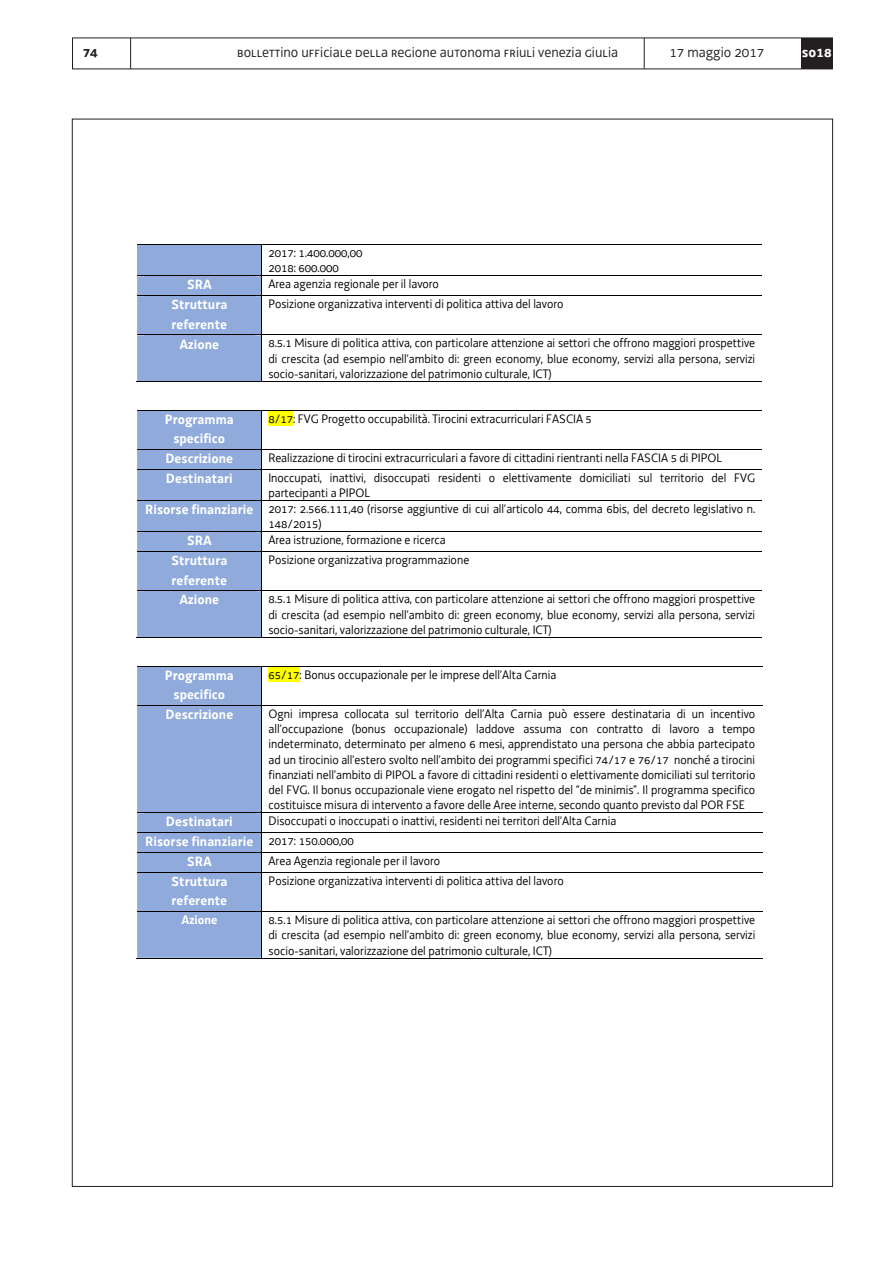
<style>
.page{position:relative;width:893px;height:1263px;background:#fff}
.page>*{position:absolute;margin:0;border:0;box-sizing:border-box;transform-origin:0 0}
.t1{font:15px "Decima UNI";color:#231f20}
.t2{font:15px "Decima WE";color:#231f20}
.t3{font:700 15px "Decima WE";color:#fff}
.t4{font:700 15px "Decima WE";color:#231f20}
.t5{font:700 13.95px/19.4px "Decima WE";color:#fff}
.t6{font:12.75px/15.3px "Decima WE";color:#000;text-align:justify}
.t7{font:700 12.75px "Decima WE";color:#fff}
.s1{font-weight:700;font-size:13.95px;color:#fff}
.s2{font-weight:400;font-size:12.75px;color:#000}
</style>
<div class="page">
<hr style="left:130px;top:38px;width:1px;height:31px;background:#231f20">
<hr style="left:644px;top:38px;width:1px;height:31px;background:#231f20">
<div style="left:801px;top:38px;width:31px;height:31px;background:#231f20"></div>
<div style="left:137px;top:245px;width:124px;height:31px;background:#8faadb"></div>
<hr style="left:137px;top:244px;width:125px;height:1px;background:#000">
<hr style="left:262px;top:244px;width:500px;height:1px;background:#000">
<hr style="left:261px;top:245px;width:1px;height:31px;background:#000">
<hr style="left:262px;top:276px;width:500px;height:1px;background:#000">
<hr style="left:262px;top:295px;width:500px;height:1px;background:#000">
<div style="left:137px;top:276px;width:125px;height:105px;background:#8faadb"></div>
<div style="left:144px;top:335px;width:111px;height:20px;background:#8faadb"></div>
<hr style="left:137px;top:335px;width:125px;height:1px;background:#000">
<hr style="left:262px;top:335px;width:500px;height:1px;background:#000">
<hr style="left:136px;top:381px;width:125px;height:1px;background:#000">
<hr style="left:261px;top:335px;width:1px;height:47px;background:#000">
<hr style="left:262px;top:381px;width:500px;height:1px;background:#000">
<div style="left:268px;top:411px;width:25px;height:15px;background:#ff0"></div>
<hr style="left:137px;top:410px;width:125px;height:1px;background:#000">
<hr style="left:262px;top:410px;width:500px;height:1px;background:#000">
<hr style="left:262px;top:449px;width:500px;height:1px;background:#000">
<hr style="left:262px;top:469px;width:500px;height:1px;background:#000">
<hr style="left:262px;top:500px;width:500px;height:1px;background:#000">
<hr style="left:262px;top:531px;width:500px;height:1px;background:#000">
<hr style="left:262px;top:551px;width:500px;height:1px;background:#000">
<div style="left:137px;top:411px;width:125px;height:226px;background:#8faadb"></div>
<div style="left:144px;top:591px;width:111px;height:19px;background:#8faadb"></div>
<hr style="left:137px;top:590px;width:125px;height:1px;background:#000">
<hr style="left:262px;top:590px;width:500px;height:1px;background:#000">
<hr style="left:136px;top:637px;width:125px;height:1px;background:#000">
<hr style="left:261px;top:591px;width:1px;height:46px;background:#000">
<hr style="left:262px;top:637px;width:500px;height:1px;background:#000">
<div style="left:269px;top:667px;width:31px;height:15px;background:#ff0"></div>
<hr style="left:137px;top:666px;width:125px;height:1px;background:#000">
<hr style="left:262px;top:666px;width:500px;height:1px;background:#000">
<hr style="left:262px;top:705px;width:500px;height:1px;background:#000">
<hr style="left:262px;top:812px;width:500px;height:1px;background:#000">
<hr style="left:262px;top:832px;width:500px;height:1px;background:#000">
<hr style="left:262px;top:852px;width:500px;height:1px;background:#000">
<hr style="left:262px;top:872px;width:500px;height:1px;background:#000">
<div style="left:137px;top:667px;width:125px;height:291px;background:#8faadb"></div>
<div style="left:144px;top:912px;width:111px;height:17px;background:#8faadb"></div>
<hr style="left:137px;top:911px;width:125px;height:1px;background:#000">
<hr style="left:262px;top:911px;width:500px;height:1px;background:#000">
<hr style="left:136px;top:958px;width:125px;height:1px;background:#000">
<hr style="left:261px;top:912px;width:1px;height:46px;background:#000">
<hr style="left:262px;top:958px;width:500px;height:1px;background:#000">
<p class="t4" style="left:83px;top:43px;width:17px">74</p>
<p class="t1" style="left:237px;top:43px;width:382px">bollettino ufficiale della regione autonoma friuli venezia giulia</p>
<p class="t2" style="left:669px;top:43px;width:96px">17 maggio 2017</p>
<p class="t3" style="left:802px;top:43px;width:31px">so18</p>
<p class="t6" style="left:268px;top:246px;width:96px">2017: 1.400.000,00<br>2018: 600.000</p>
<p class="t5" style="left:187px;top:275px;width:27px">SRA</p>
<p class="t6" style="left:268px;top:276px;width:172px">Area agenzia regionale per il lavoro</p>
<p class="t5" style="left:171px;top:295px;width:58px">Struttura referente</p>
<p class="t6" style="left:268px;top:296px;width:297px">Posizione organizzativa interventi di politica attiva del lavoro</p>
<p class="t5" style="left:180px;top:334px;width:41px">Azione</p>
<p class="t6" style="left:268px;top:336px;width:488px">8.5.1 Misure di politica attiva, con particolare attenzione ai settori che offrono maggiori prospettive di crescita (ad esempio nell’ambito di: green economy, blue economy, servizi alla persona, servizi socio-sanitari, valorizzazione del patrimonio culturale, ICT)</p>
<p class="t5" style="left:165px;top:410px;width:70px;text-align:center">Programma specifico</p>
<p class="t6" style="left:268px;top:411px;width:325px">8/17: FVG Progetto occupabilità. Tirocini extracurriculari FASCIA 5</p>
<p class="t5" style="left:165px;top:449px;width:69px">Descrizione</p>
<p class="t6" style="left:268px;top:450px;width:455px">Realizzazione di tirocini extracurriculari a favore di cittadini rientranti nella FASCIA 5 di PIPOL</p>
<p class="t5" style="left:166px;top:469px;width:68px">Destinatari</p>
<p class="t6" style="left:268px;top:470px;width:488px">Inoccupati, inattivi, disoccupati residenti o elettivamente domiciliati sul territorio del FVG</p>
<p class="t6" style="left:268px;top:485px;width:103px">partecipanti a PIPOL</p>
<p class="t6" style="left:145px;top:501px;width:612px"><span class="s1">Risorse finanziarie</span> 2017: 2.566.111,40 (risorse aggiuntive di cui all’articolo 44, comma 6bis, del decreto legislativo n.</p>
<p class="t6" style="left:268px;top:517px;width:55px">148/2015)</p>
<p class="t5" style="left:187px;top:531px;width:27px">SRA</p>
<p class="t6" style="left:268px;top:532px;width:179px">Area istruzione, formazione e ricerca</p>
<p class="t5" style="left:171px;top:551px;width:58px">Struttura referente</p>
<p class="t6" style="left:268px;top:552px;width:202px">Posizione organizzativa programmazione</p>
<p class="t5" style="left:180px;top:590px;width:41px">Azione</p>
<p class="t6" style="left:268px;top:591px;width:488px">8.5.1 Misure di politica attiva, con particolare attenzione ai settori che offrono maggiori prospettive di crescita (ad esempio nell’ambito di: green economy, blue economy, servizi alla persona, servizi socio-sanitari, valorizzazione del patrimonio culturale, ICT)</p>
<p class="t5" style="left:165px;top:666px;width:70px;text-align:center">Programma specifico</p>
<p class="t6" style="left:269px;top:667px;width:289px">65/17: Bonus occupazionale per le imprese dell’Alta Carnia</p>
<p class="t5" style="left:166px;top:705px;width:69px">Descrizione</p>
<p class="t6" style="left:269px;top:706px;width:488px">Ogni impresa collocata sul territorio dell’Alta Carnia può essere destinataria di un incentivo all’occupazione (bonus occupazionale) laddove assuma con contratto di lavoro a tempo indeterminato, determinato per almeno 6 mesi, apprendistato una persona che abbia partecipato ad un tirocinio all’estero svolto nell’ambito dei programmi specifici 74/17 e 76/17 nonché a tirocini finanziati nell’ambito di PIPOL a favore di cittadini residenti o elettivamente domiciliati sul territorio del FVG. Il bonus occupazionale viene erogato nel rispetto del “de minimis”. Il programma specifico costituisce misura di intervento a favore delle Aree interne, secondo quanto previsto dal POR FSE</p>
<p class="t5" style="left:166px;top:812px;width:68px">Destinatari</p>
<p class="t6" style="left:269px;top:813px;width:349px">Disoccupati o inoccupati o inattivi, residenti nei territori dell’Alta Carnia</p>
<p class="t5" style="left:187px;top:832px;width:169px;line-height:20px;text-indent:-42px">Risorse finanziarie <span class="s2">2017: 150.000,00<br></span>SRA</p>
<p class="t6" style="left:269px;top:853px;width:173px">Area Agenzia regionale per il lavoro</p>
<p class="t5" style="left:171px;top:872px;width:58px">Struttura referente</p>
<p class="t6" style="left:269px;top:873px;width:297px">Posizione organizzativa interventi di politica attiva del lavoro</p>
<p class="t7" style="left:181px;top:912px;width:38px">Azione</p>
<p class="t6" style="left:269px;top:912px;width:488px">8.5.1 Misure di politica attiva, con particolare attenzione ai settori che offrono maggiori prospettive di crescita (ad esempio nell’ambito di: green economy, blue economy, servizi alla persona, servizi socio-sanitari, valorizzazione del patrimonio culturale, ICT)</p>
</div>
